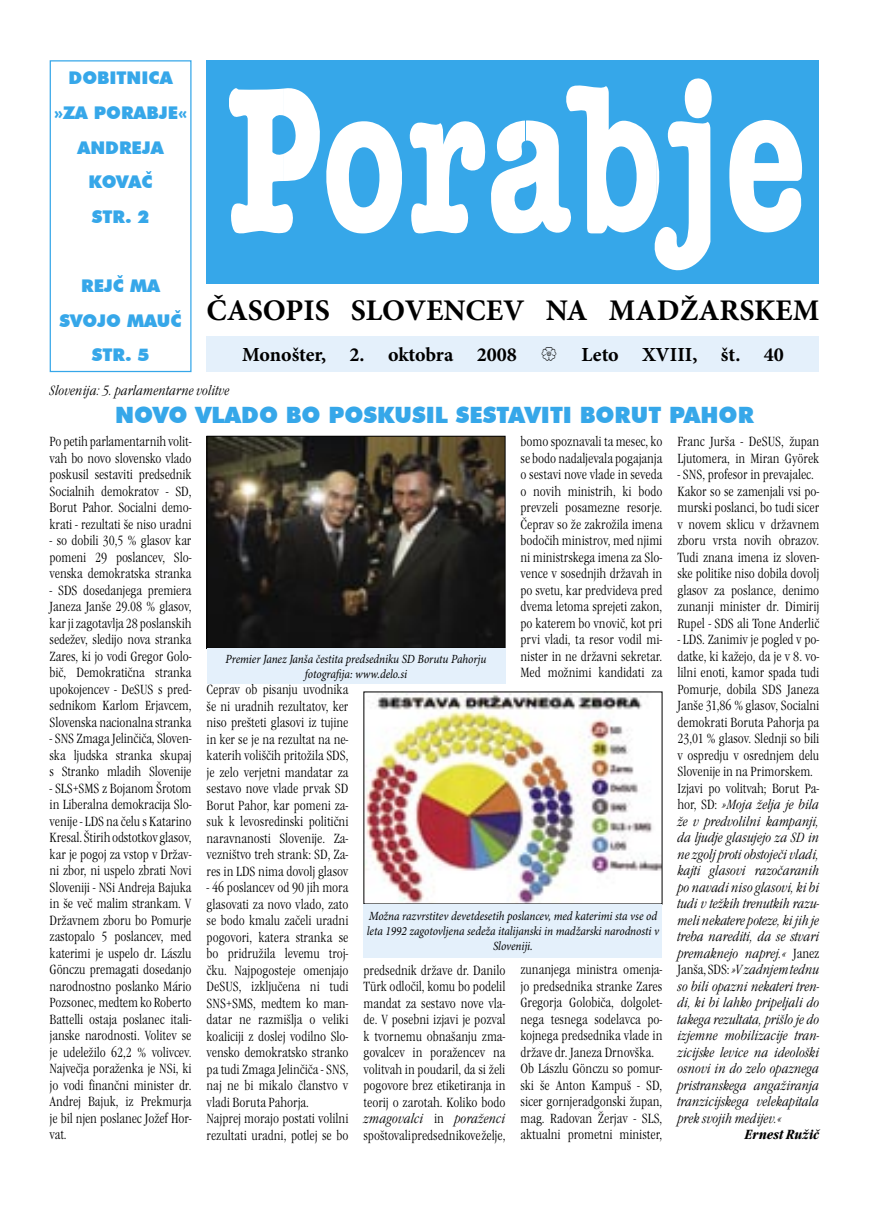
<style>
.page{position:relative;width:869px;height:1205px;background:#fff}
.page>*{position:absolute;margin:0;border:0;box-sizing:border-box;transform-origin:0 0}
.t1{font:700 30px "Minion Pro";color:#000}
.t2{font:900 22.5px "Futura BT";color:#36a7e9}
.t3{font:700 20px "Minion Pro";letter-spacing:-.005em;color:#000}
.t4{font:900 17.5px/34.6px "Futura BT";color:#36a7e9;text-align:center}
.t5{font:13.75px/16.5px "Garamond Itc TEE Ligh Cond";color:#000;text-align:justify}
.t6{font:13.75px/16.5px "Garamond Itc TEE Ligh Cond Ital";letter-spacing:-.005em;color:#000;text-align:justify}
.t7{font:italic 700 condensed 13.75px "Garamond Itc TEE";color:#000}
.t8{font:italic 12.5px/15px "Minion Pro";letter-spacing:-.005em;color:#000;text-align:center;scale:.9 1}
.s1{font-family:"Garamond Itc TEE Ligh Cond"}
</style>
<div class="page">
<div style="left:206px;top:337px;width:613px;height:35px;background:#e4f0fb"></div>
<div style="left:50px;top:60px;width:141px;height:312px;border:1px solid #36a7e9"></div>
<div style="left:206px;top:60px;width:613px;height:223px;background:#36a7e9"></div>
<svg style="left:229px;top:79px;width:572px;height:191px"></svg>
<img style="left:208px;top:438px;width:295px;height:208px">
<div style="left:206px;top:436px;width:299px;height:212px;border:1px solid #000"></div>
<div style="left:206px;top:648px;width:299px;height:36px;background:#e4f0fb"></div>
<img style="left:365px;top:693px;width:295px;height:209px">
<div style="left:363px;top:904px;width:299px;height:53px;background:#e4f0fb"></div>
<p class="t4" style="left:54px;top:60px;width:134px">DOBITNICA »ZA PORABJE«<br>ANDREJA<br>KOVAČ<br>STR. 2</p>
<p class="t4" style="left:59px;top:268px;width:123px">REJČ MA<br>SVOJO MAUČ<br>STR. 5</p>
<h1 class="t1" style="left:206px;top:292px;width:614px">ČASOPIS SLOVENCEV NA MADŽARSKEM</h1>
<h3 class="t3" style="left:242px;top:343px;width:276px">Monošter, 2. oktobra 2008</h3>
<h3 class="t3" style="left:581px;top:343px;width:204px">Leto XVIII, št. 40</h3>
<p class="t6" style="left:50px;top:382px;width:181px">Slovenija: 5. parlamentarne volitve</p>
<h2 class="t2" style="left:115px;top:401px;width:639px">NOVO VLADO BO POSKUSIL SESTAVITI BORUT PAHOR</h2>
<p class="t5" style="left:50px;top:433px;width:143px">Po petih parlamentarnih volit&shy;vah bo novo slovensko vlado poskusil sestaviti predsednik Socialnih demokratov - SD, Borut Pahor. Socialni demo&shy;krati - rezultati še niso uradni</p>
<p class="t5" style="left:50px;top:532px;width:143px">- so dobili 30,5 % glasov kar pomeni 29 poslancev, Slo&shy;venska demokratska stranka</p>
<p class="t5" style="left:50px;top:582px;width:143px">- SDS dosedanjega premiera Janeza Janše 29.08 % glasov, kar ji zagotavlja 28 poslanskih sedežev, sledijo nova stranka Zares, ki jo vodi Gregor Golo&shy;bič, Demokratična stranka upokojencev - DeSUS s pred&shy;sednikom Karlom Erjavcem, Slovenska nacionalna stranka</p>
<p class="t5" style="left:50px;top:730px;width:143px">- SNS Zmaga Jelinčiča, Sloven&shy;ska ljudska stranka skupaj s Stranko mladih Slovenije</p>
<p class="t5" style="left:50px;top:780px;width:143px">- SLS+SMS z Bojanom Šrotom in Liberalna demokracija Slo&shy;venije - LDS na čelu s Katarino Kresal. Štirih odstotkov glasov, kar je pogoj za vstop v Držav&shy;ni zbor, ni uspelo zbrati Novi Sloveniji - NSi Andreja Bajuka in še več malim strankam. V Državnem zboru bo Pomurje zastopalo 5 poslancev, med katerimi je uspelo dr. Lászlu Gönczu premagati dosedanjo narodnostno poslanko Mário Pozsonec, medtem ko Roberto Battelli ostaja poslanec itali&shy;janske narodnosti. Volitev se je udeležilo 62,2 % volivcev.<br>Največja poraženka je NSi, ki jo vodi finančni minister dr.<br>Andrej Bajuk, iz Prekmurja je bil njen poslanec Jožef Hor&shy;vat.</p>
<p class="t5" style="left:520px;top:433px;width:143px">bomo spoznavali ta mesec, ko se bodo nadaljevala pogajanja o sestavi nove vlade in seveda o novih ministrih, ki bodo prevzeli posamezne resorje.<br>Čeprav so že zakrožila imena bodočih ministrov, med njimi ni ministrskega imena za Slo&shy;vence v sosednjih državah in po svetu, kar predvideva pred dvema letoma sprejeti zakon, po katerem bo vnovič, kot pri prvi vladi, ta resor vodil mi&shy;nister in ne državni sekretar.<br>Med možnimi kandidati za</p>
<p class="t8" style="left:225px;top:652px;width:291px">Premier Janez Janša čestita predsedniku SD Borutu Pahorju fotografija: www.delo.si</p>
<p class="t5" style="left:206px;top:681px;width:143px">Čeprav ob pisanju uvodnika še ni uradnih rezultatov, ker niso prešteti glasovi iz tujine in ker se je na rezultat na ne&shy;katerih voliščih pritožila SDS, je zelo verjetni mandatar za sestavo nove vlade prvak SD Borut Pahor, kar pomeni za&shy;suk k levosredinski politični naravnanosti Slovenije. Za&shy;vezništvo treh strank: SD, Za&shy;res in LDS nima dovolj glasov</p>
<p class="t5" style="left:206px;top:879px;width:143px;text-align:left">- 46 poslancev od 90 jih mora glasovati za novo vlado, zato se bodo kmalu začeli uradni pogovori, katera stranka se bo pridružila levemu troj&shy;čku. Najpogosteje omenjajo<br>DeSUS, izključena ni tudi<br>SNS+SMS, medtem ko man&shy;datar ne razmišlja o veliki koaliciji z doslej vodilno Slo&shy;vensko demokratsko stranko pa tudi Zmaga Jelinčiča - SNS, naj ne bi mikalo članstvo v vladi Boruta Pahorja.<br>Najprej morajo postati volilni rezultati uradni, potlej se bo</p>
<p class="t8" style="left:366px;top:909px;width:326px">Možna razvrstitev devetdesetih poslancev, med katerimi sta vse od leta 1992 zagotovljena sedeža italijanski in madžarski narodnosti v<br>Sloveniji.</p>
<p class="t5" style="left:363px;top:962px;width:143px">predsednik države dr. Danilo Türk odločil, komu bo podelil mandat za sestavo nove vla&shy;de. V posebni izjavi je pozval k tvornemu obnašanju zma&shy;govalcev in poražencev na volitvah in poudaril, da si želi pogovore brez etiketiranja in teorij o zarotah. Koliko bodo</p>
<p class="t6" style="left:363px;top:1111px;width:143px">zmagovalci <span class="s1">in</span> poraženci</p>
<p class="t5" style="left:363px;top:1127px;width:143px">spoštovali predsednikove želje,</p>
<p class="t5" style="left:520px;top:961px;width:143px;text-align:left">zunanjega ministra omenja&shy;jo predsednika stranke Zares<br>Gregorja Golobiča, dolgolet&shy;nega tesnega sodelavca po&shy;kojnega predsednika vlade in države dr. Janeza Drnovška.<br>Ob Lászlu Gönczu so pomur&shy;ski še Anton Kampuš - SD, sicer gornjeradgonski župan, mag. Radovan Žerjav - SLS, aktualni prometni minister,</p>
<p class="t5" style="left:677px;top:433px;width:143px">Franc Jurša - DeSUS, župan<br>Ljutomera, in Miran Györek</p>
<p class="t5" style="left:677px;top:466px;width:143px;text-align:left">- SNS, profesor in prevajalec.<br>Kakor so se zamenjali vsi po&shy;murski poslanci, bo tudi sicer v novem sklicu v državnem zboru vrsta novih obrazov.<br>Tudi znana imena iz sloven&shy;ske politike niso dobila dovolj glasov za poslance, denimo zunanji minister dr. Dimirij<br>Rupel - SDS ali Tone Anderlič</p>
<p class="t5" style="left:677px;top:631px;width:143px;text-align:left">- LDS. Zanimiv je pogled v po&shy;datke, ki kažejo, da je v 8. vo&shy;lilni enoti, kamor spada tudi<br>Pomurje, dobila SDS Janeza<br>Janše 31,86 % glasov, Socialni demokrati Boruta Pahorja pa<br>23,01 % glasov. Slednji so bili v ospredju v osrednjem delu<br>Slovenije in na Primorskem.<br>Izjavi po volitvah; Borut Pa-</p>
<p class="t6" style="left:677px;top:797px;width:143px"><span class="s1">hor, SD:</span> »Moja želja je bila že v predvolilni kampanji, da ljudje glasujejo za SD in ne zgolj proti obstoječi vladi, kajti glasovi razočaranih po navadi niso glasovi, ki bi tudi v težkih trenutkih razu&shy;meli nekatere poteze, ki jih je treba narediti, da se stvari premaknejo naprej.« <span class="s1">Janez Janša, SDS:</span> »V zadnjem tednu so bili opazni nekateri tren&shy;di, ki bi lahko pripeljali do takega rezultata, prišlo je do izjemne mobilizacije tran&shy;zicijske levice na ideološki osnovi in do zelo opaznega pristranskega angažiranja tranzicijskega velekapitala prek svojih medijev.«</p>
<p class="t7" style="left:744px;top:1127px;width:76px">Ernest Ružič</p>
</div>
